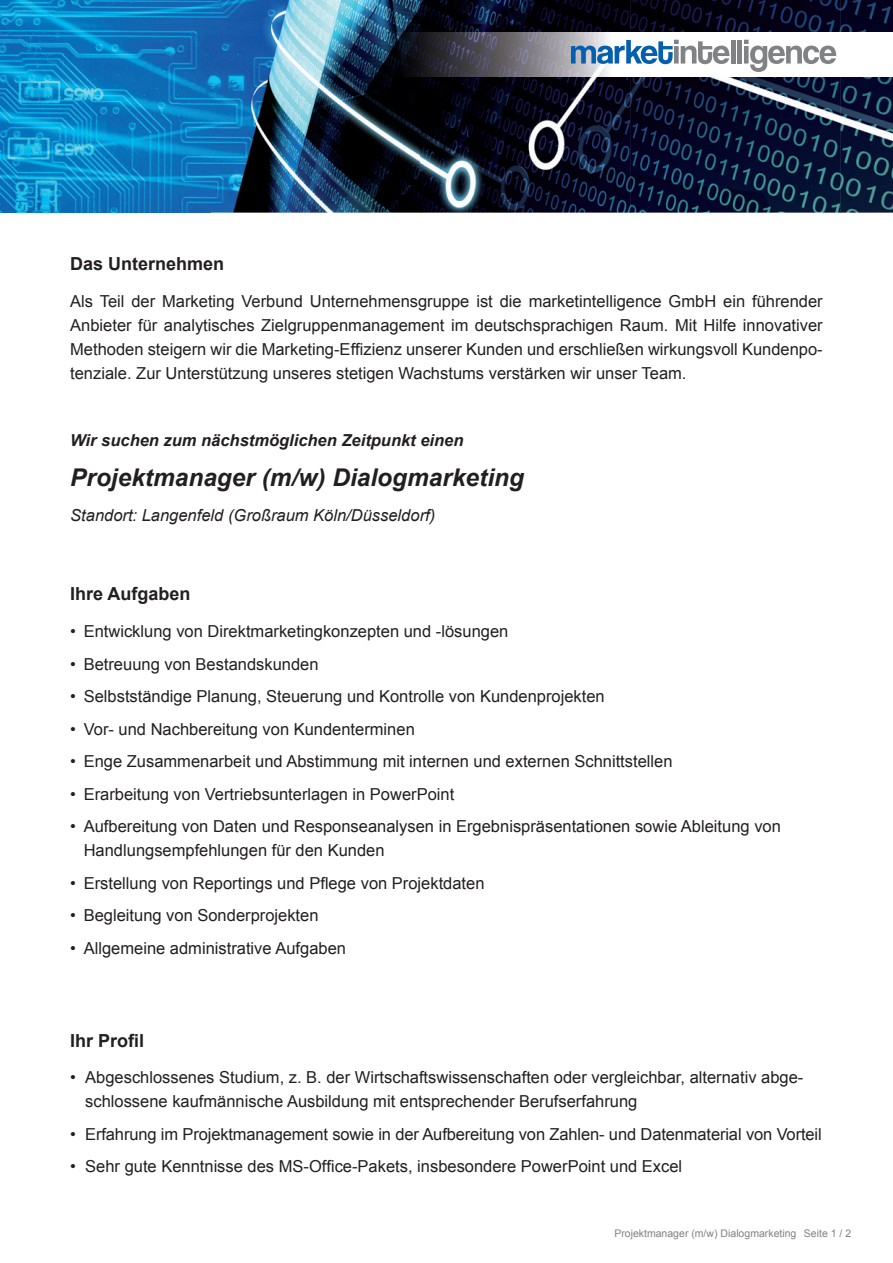
<style>
.page{position:relative;width:893px;height:1263px;background:#fff}
.page>*{position:absolute;margin:0;border:0;box-sizing:border-box;transform-origin:0 0}
.t1{font:italic 700 24.45px "Arial";color:#231f20}
.t2{font:700 18px "Arial";color:#231f20}
.t3{font:16.5px/24px "Arial";color:#231f20}
.t4{font:italic 16.5px "Arial";color:#231f20}
.t5{font:italic 700 16.5px "Arial";color:#231f20}
.t6{font:10.5px "Arial";color:#808285}
</style>
<div class="page">
<img style="left:0;top:0;width:893px;height:213px">
<img style="left:388px;top:32px;width:505px;height:45px">
<svg style="left:571px;top:40px;width:158px;height:24px"></svg>
<hr style="left:731px;top:40px;width:4px;height:24px;background:#808285">
<div style="left:737px;top:40px;width:5px;height:24px;background:#808285"></div>
<svg style="left:744px;top:40px;width:92px;height:32px"></svg>
<p class="t2" style="left:70px;top:252px;width:156px">Das Unternehmen</p>
<p class="t3" style="left:70px;top:289px;width:754px;text-align:justify">Als Teil der Marketing Verbund Unternehmensgruppe ist die marketintelligence GmbH ein führender Anbieter für analytisches Zielgruppenmanagement im deutschsprachigen Raum. Mit Hilfe innovativer Methoden steigern wir die Marketing-Effizienz unserer Kunden und erschließen wirkungsvoll Kundenpo&shy;tenziale. Zur Unterstützung unseres stetigen Wachstums verstärken wir unser Team.</p>
<p class="t5" style="left:70px;top:429px;width:395px">Wir suchen zum nächstmöglichen Zeitpunkt einen</p>
<h1 class="t1" style="left:70px;top:461px;width:455px">Projektmanager (m/w) Dialogmarketing</h1>
<p class="t4" style="left:70px;top:504px;width:366px">Standort: Langenfeld (Großraum Köln/Düsseldorf)</p>
<p class="t2" style="left:70px;top:582px;width:122px">Ihre Aufgaben</p>
<p class="t3" style="left:70px;top:620px;width:440px">• Entwicklung von Direktmarketingkonzepten und -lösungen</p>
<p class="t3" style="left:70px;top:652px;width:250px">• Betreuung von Bestandskunden</p>
<p class="t3" style="left:70px;top:685px;width:536px">• Selbstständige Planung, Steuerung und Kontrolle von Kundenprojekten</p>
<p class="t3" style="left:70px;top:717px;width:346px">• Vor- und Nachbereitung von Kundenterminen</p>
<p class="t3" style="left:70px;top:750px;width:604px">• Enge Zusammenarbeit und Abstimmung mit internen und externen Schnittstellen</p>
<p class="t3" style="left:70px;top:782px;width:386px">• Erarbeitung von Vertriebsunterlagen in PowerPoint</p>
<p class="t3" style="left:84px;top:815px;width:699px;text-indent:-13px">• Aufbereitung von Daten und Responseanalysen in Ergebnispräsentationen sowie Ableitung von<br>Handlungsempfehlungen für den Kunden</p>
<p class="t3" style="left:70px;top:871px;width:416px">• Erstellung von Reportings und Pflege von Projektdaten</p>
<p class="t3" style="left:70px;top:904px;width:250px">• Begleitung von Sonderprojekten</p>
<p class="t3" style="left:70px;top:936px;width:277px">• Allgemeine administrative Aufgaben</p>
<p class="t2" style="left:70px;top:1028px;width:76px">Ihr Profil</p>
<p class="t3" style="left:85px;top:1066px;width:720px;text-indent:-15px">• Abgeschlossenes Studium, z. B. der Wirtschaftswissenschaften oder vergleichbar, alternativ abge&shy;schlossene kaufmännische Ausbildung mit entsprechender Berufserfahrung</p>
<p class="t3" style="left:70px;top:1122px;width:753px">• Erfahrung im Projektmanagement sowie in der Aufbereitung von Zahlen- und Datenmaterial von Vorteil</p>
<p class="t3" style="left:70px;top:1155px;width:614px">• Sehr gute Kenntnisse des MS-Office-Pakets, insbesondere PowerPoint und Excel</p>
<p class="t6" style="left:614px;top:1226px;width:238px">Projektmanager (m/w) Dialogmarketing Seite 1 / 2</p>
</div>
